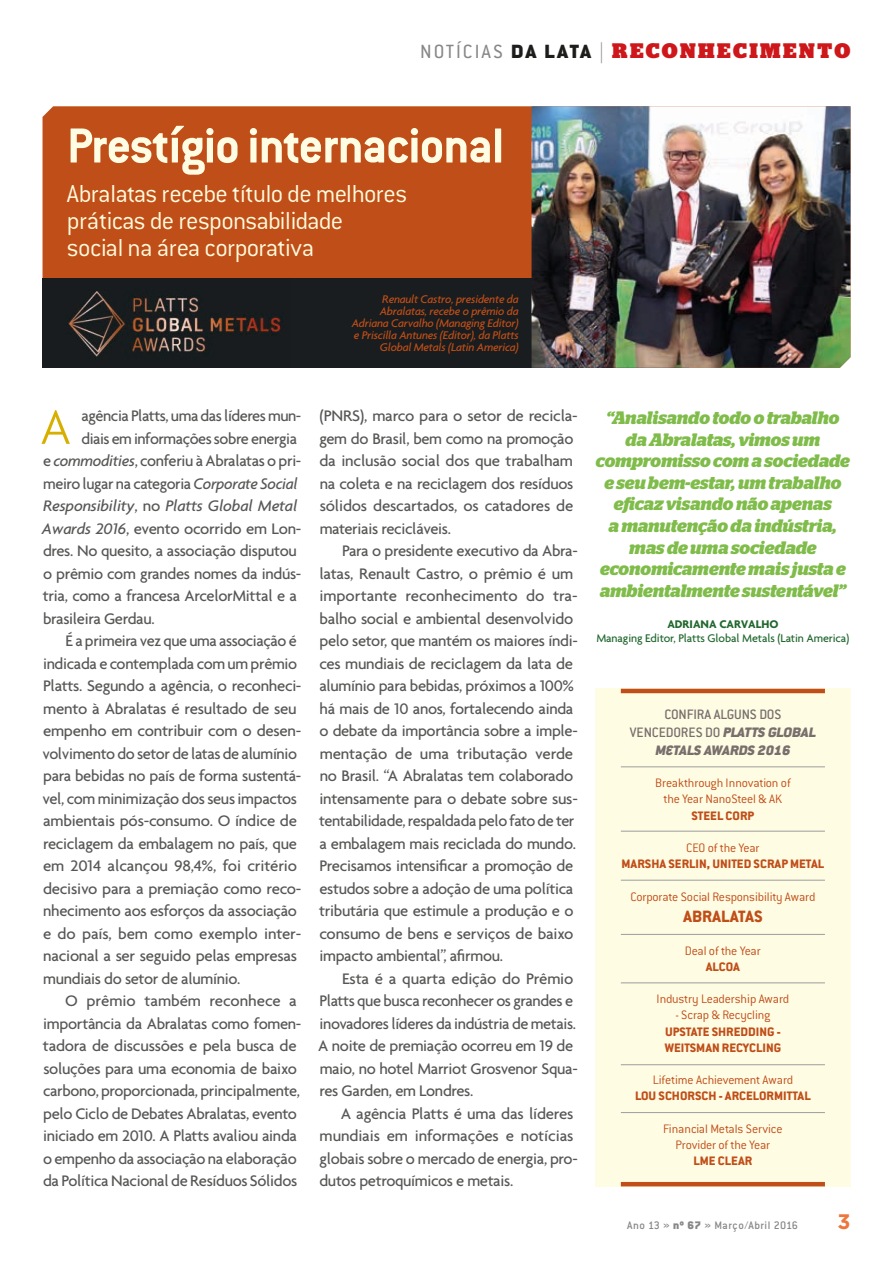
<style>
.page{position:relative;width:893px;height:1263px;background:#fff}
.page>*{position:absolute;margin:0;border:0;box-sizing:border-box;transform-origin:0 0}
.t1{font:700 54px "Conduit ITC Std";letter-spacing:-.02em;color:#fffce4}
.t2{font:300 51.75px "Agenda";color:#d8af00}
.t3{font:300 27px/27px "Conduit ITC Std";letter-spacing:-.025em;color:#fffbdc}
.t4{font:900 21px "Stag";letter-spacing:.12em;color:#cd171a}
.t5{font:700 21px "Gotham";color:#ee763b}
.t6{font:italic 700 18px/21.6px "Stag";letter-spacing:-.005em;color:#7fbc4a;text-align:center}
.t7{font:800 18px "Conduit ITC Std";color:#c04e18}
.t8{font:500 16.5px/22.5px "Agenda";letter-spacing:-.02em;color:#575756}
.t9{font:italic 500 16.5px "Agenda";letter-spacing:-.015em;color:#575756}
.t10{font:500 15px/18px "Conduit ITC Std";letter-spacing:-.015em;color:#776f6c;text-align:center}
.t11{font:300 13.5px/16.2px "Conduit ITC Std";letter-spacing:-.015em;color:#c04e18;text-align:center}
.t12{font:800 13.5px/16.2px "Conduit ITC Std";color:#c04e18}
.t13{font:italic 500 12px/12px "Agenda";letter-spacing:-.02em;color:#c04e18;text-align:right}
.t14{font:500 12px "Agenda";letter-spacing:-.01em;color:#21672e}
.t15{font:500 12px "Conduit ITC Std";letter-spacing:.04em;color:#878787}
.t16{font:700 12px "Agenda";color:#21672e}
.s1{font-family:"Conduit ITC Std";font-weight:400;color:#878787}
.s2{font-family:"Conduit ITC Std";color:#1d1d1b}
.s3{font-family:"Conduit ITC Std";font-weight:200;color:#878787}
.s4{font-style:italic}
.s5{font-style:normal}
.s6{font-weight:900;font-style:italic}
.s7{font-weight:900}
</style>
<div class="page">
<div style="left:43px;top:106px;width:488px;height:173px;background:#c04e18"></div>
<img style="left:43px;top:279px;width:488px;height:89px">
<div style="left:595px;top:688px;width:255px;height:498px;background:#fffce4"></div>
<hr style="left:621px;top:880px;width:204px;height:1px;background:#9d9d9d">
<hr style="left:621px;top:766px;width:204px;height:1px;background:#9d9d9d">
<hr style="left:621px;top:831px;width:204px;height:1px;background:#9d9d9d">
<hr style="left:621px;top:934px;width:204px;height:1px;background:#9d9d9d">
<hr style="left:621px;top:982px;width:204px;height:1px;background:#9d9d9d">
<hr style="left:621px;top:1064px;width:204px;height:1px;background:#9d9d9d">
<hr style="left:621px;top:1112px;width:204px;height:1px;background:#9d9d9d">
<hr style="left:621px;top:1182px;width:204px;height:4px;background:#c04e18">
<hr style="left:621px;top:689px;width:204px;height:4px;background:#c04e18">
<img style="left:531px;top:106px;width:319px;height:262px">
<p class="t4" style="left:420px;top:39px;width:431px"><span class="s1">NOTÍCIAS</span> <span class="s2">DA LATA</span> <span class="s3">|</span> RECONHECIMENTO</p>
<h1 class="t1" style="left:67px;top:113px;width:439px">Prestígio internacional</h1>
<h3 class="t3" style="left:67px;top:179px;width:342px">Abralatas recebe título de melhores práticas de responsabilidade<br>social na área corporativa</h3>
<p class="t13" style="left:352px;top:293px;width:169px">Renault Castro, presidente da Abralatas, recebe o prêmio da Adriana Carvalho (Managing Editor) e Priscilla Antunes (Editor), da Platts Global Metals (Latin America)</p>
<h2 class="t2" style="left:40px;top:397px;width:33px">A</h2>
<p class="t8" style="left:81px;top:404px;width:221px">agência Platts, uma das líderes mun-</p>
<p class="t8" style="left:81px;top:427px;width:217px">diais em informações sobre energia</p>
<p class="t8" style="left:43px;top:449px;width:260px">e <span class="s4">commodities</span>, conferiu à Abralatas o pri-</p>
<p class="t8" style="left:43px;top:472px;width:256px">meiro lugar na categoria <span class="s4">Corporate Social</span></p>
<p class="t9" style="left:43px;top:496px;width:256px">Responsibility<span class="s5">, no</span> Platts Global Metal</p>
<p class="t8" style="left:42px;top:517px;width:261px"><span class="s4">Awards 2016</span>, evento ocorrido em Lon-</p>
<p class="t8" style="left:43px;top:539px;width:255px">dres. No quesito, a associação disputou</p>
<p class="t8" style="left:43px;top:562px;width:260px">o prêmio com grandes nomes da indús-</p>
<p class="t8" style="left:43px;top:584px;width:256px">tria, como a francesa ArcelorMittal e a</p>
<p class="t8" style="left:43px;top:607px;width:113px">brasileira Gerdau.</p>
<p class="t8" style="left:66px;top:629px;width:233px">É a primeira vez que uma associação é</p>
<p class="t8" style="left:43px;top:652px;width:256px">indicada e contemplada com um prêmio</p>
<p class="t8" style="left:43px;top:674px;width:260px">Platts. Segundo a agência, o reconheci-</p>
<p class="t8" style="left:43px;top:697px;width:255px">mento à Abralatas é resultado de seu</p>
<p class="t8" style="left:43px;top:719px;width:260px">empenho em contribuir com o desen-</p>
<p class="t8" style="left:42px;top:742px;width:256px">volvimento do setor de latas de alumínio</p>
<p class="t8" style="left:43px;top:764px;width:260px">para bebidas no país de forma sustentá-</p>
<p class="t8" style="left:42px;top:787px;width:256px">vel, com minimização dos seus impactos</p>
<p class="t8" style="left:43px;top:809px;width:255px">ambientais pós-consumo. O índice de</p>
<p class="t8" style="left:43px;top:832px;width:255px">reciclagem da embalagem no país, que</p>
<p class="t8" style="left:43px;top:854px;width:256px">em 2014 alcançou 98,4%, foi critério</p>
<p class="t8" style="left:43px;top:877px;width:260px">decisivo para a premiação como reco-</p>
<p class="t8" style="left:43px;top:899px;width:255px">nhecimento aos esforços da associação</p>
<p class="t8" style="left:43px;top:922px;width:260px">e do país, bem como exemplo inter-</p>
<p class="t8" style="left:43px;top:944px;width:255px">nacional a ser seguido pelas empresas</p>
<p class="t8" style="left:43px;top:967px;width:199px">mundiais do setor de alumínio.</p>
<p class="t8" style="left:65px;top:989px;width:233px">O prêmio também reconhece a</p>
<p class="t8" style="left:43px;top:1012px;width:260px">importância da Abralatas como fomen-</p>
<p class="t8" style="left:43px;top:1034px;width:255px">tadora de discussões e pela busca de</p>
<p class="t8" style="left:43px;top:1057px;width:255px">soluções para uma economia de baixo</p>
<p class="t8" style="left:43px;top:1079px;width:259px">carbono, proporcionada, principalmente,</p>
<p class="t8" style="left:43px;top:1102px;width:255px">pelo Ciclo de Debates Abralatas, evento</p>
<p class="t8" style="left:43px;top:1124px;width:255px">iniciado em 2010. A Platts avaliou ainda</p>
<p class="t8" style="left:43px;top:1147px;width:255px">o empenho da associação na elaboração</p>
<p class="t8" style="left:43px;top:1169px;width:256px">da Política Nacional de Resíduos Sólidos</p>
<p class="t8" style="left:319px;top:404px;width:260px">(PNRS), marco para o setor de recicla&shy;gem do Brasil, bem como na promoção da inclusão social dos que trabalham na coleta e na reciclagem dos resíduos sólidos descartados, os catadores de materiais recicláveis.</p>
<p class="t8" style="left:319px;top:539px;width:260px;text-indent:23px">Para o presidente executivo da Abra&shy;latas, Renault Castro, o prêmio é um importante reconhecimento do tra&shy;balho social e ambiental desenvolvido pelo setor, que mantém os maiores índi&shy;ces mundiais de reciclagem da lata de alumínio para bebidas, próximos a 100% há mais de 10 anos, fortalecendo ainda o debate da importância sobre a imple&shy;mentação de uma tributação verde no Brasil. “A Abralatas tem colaborado intensamente para o debate sobre sus&shy;tentabilidade, respaldada pelo fato de ter a embalagem mais reciclada do mundo.<br>Precisamos intensificar a promoção de estudos sobre a adoção de uma política tributária que estimule a produção e o consumo de bens e serviços de baixo impacto ambiental”, afirmou.</p>
<p class="t8" style="left:318px;top:967px;width:261px;text-indent:24px">Esta é a quarta edição do Prêmio Platts que busca reconhecer os grandes e inovadores líderes da indústria de metais.<br>A noite de premiação ocorreu em 19 de maio, no hotel Marriot Grosvenor Squa&shy;res Garden, em Londres.</p>
<p class="t8" style="left:319px;top:1102px;width:260px;text-indent:21px">A agência Platts é uma das líderes mundiais em informações e notícias globais sobre o mercado de energia, pro&shy;dutos petroquímicos e metais.</p>
<p class="t6" style="left:596px;top:407px;width:256px">“Analisando todo o trabalho da Abralatas, vimos um compromisso com a sociedade e seu bem-estar, um trabalho eficaz visando não apenas<br>a manutenção da indústria, mas de uma sociedade economicamente mais justa e ambientalmente sustentável”</p>
<p class="t16" style="left:667px;top:616px;width:113px">ADRIANA CARVALHO</p>
<p class="t14" style="left:596px;top:631px;width:254px">Managing Editor, Platts Global Metals (Latin America)</p>
<p class="t10" style="left:630px;top:705px;width:188px">CONFIRA ALGUNS DOS<br>VENCEDORES DO <span class="s6">PLATTS GLOBAL<br>METALS AWARDS 2016</span></p>
<p class="t11" style="left:655px;top:774px;width:137px">Breakthrough Innovation of the Year NanoSteel &amp; AK</p>
<p class="t12" style="left:691px;top:807px;width:64px">STEEL CORP</p>
<p class="t11" style="left:686px;top:839px;width:75px">CEO of the Year</p>
<p class="t12" style="left:622px;top:855px;width:204px">MARSHA SERLIN, UNITED SCRAP METAL</p>
<p class="t11" style="left:630px;top:888px;width:187px">Corporate Social Responsibility Award</p>
<p class="t7" style="left:683px;top:906px;width:81px">ABRALATAS</p>
<p class="t11" style="left:685px;top:942px;width:77px">Deal of the Year</p>
<p class="t12" style="left:706px;top:958px;width:36px">ALCOA</p>
<p class="t11" style="left:657px;top:990px;width:134px">Industry Leadership Award</p>
<p class="t11" style="left:675px;top:1007px;width:97px">- Scrap &amp; Recycling</p>
<p class="t12" style="left:665px;top:1023px;width:118px">UPSTATE SHREDDING -<br>WEITSMAN RECYCLING</p>
<p class="t11" style="left:653px;top:1071px;width:142px">Lifetime Achievement Award</p>
<p class="t12" style="left:635px;top:1088px;width:177px">LOU SCHORSCH - ARCELORMITTAL</p>
<p class="t11" style="left:663px;top:1120px;width:121px">Financial Metals Service<br>Provider of the Year</p>
<p class="t12" style="left:693px;top:1152px;width:60px">LME CLEAR</p>
<p class="t15" style="left:627px;top:1217px;width:172px">Ano 13 » <span class="s7">nº 67</span> » Março/Abril 2016</p>
<p class="t5" style="left:837px;top:1207px;width:15px">3</p>
</div>
